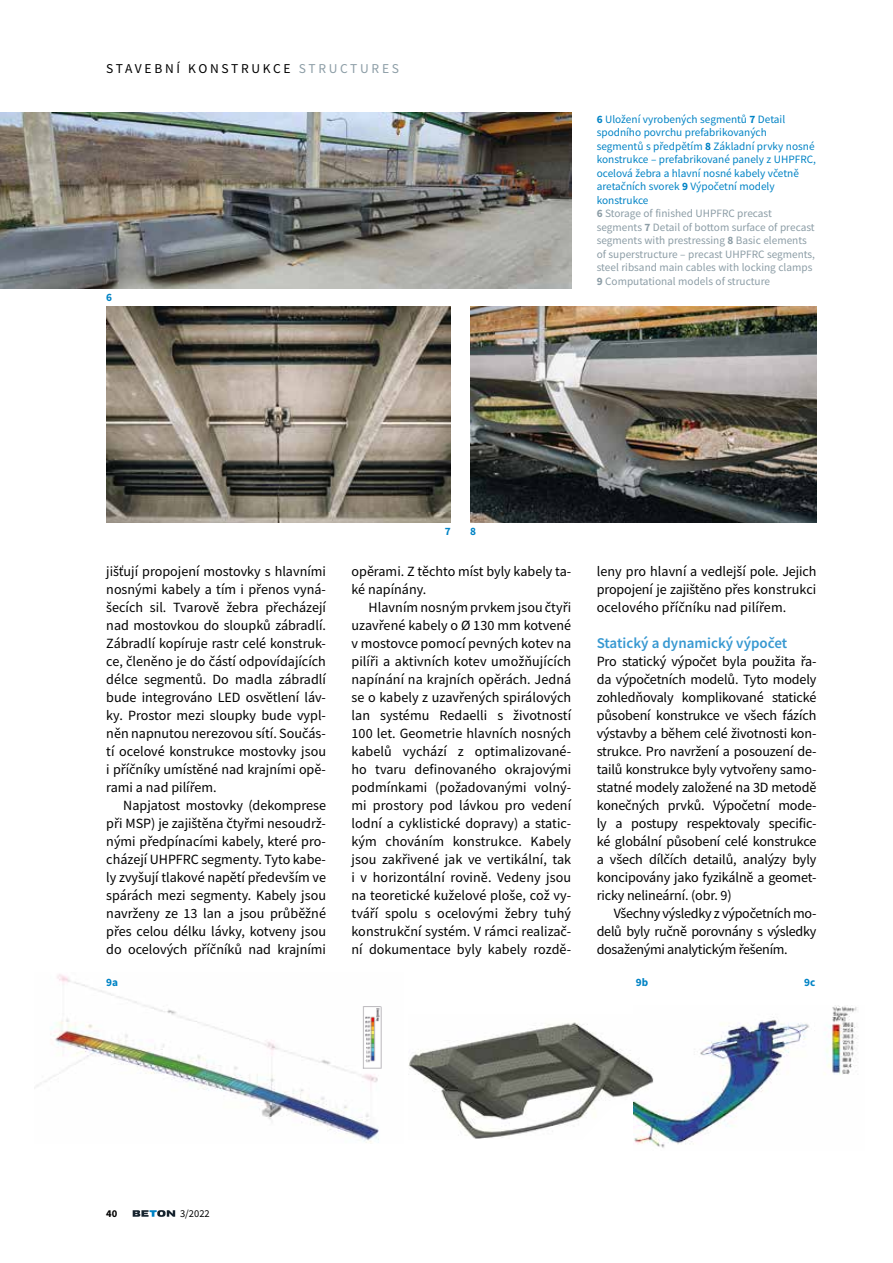
<style>
.page{position:relative;width:893px;height:1263px;background:#fff}
.page>*{position:absolute;margin:0;border:0;box-sizing:border-box;transform-origin:0 0}
.t1{font:600 15px "Source Sans Pro";color:#3798d1}
.t2{font:14.1px/18px "Source Sans Pro";color:#000;text-align:justify}
.t3{font:13.5px "Source Sans Pro";letter-spacing:.2em;color:#000}
.t4{font:11.25px/13.5px "Source Sans Pro";color:#0083c5}
.t5{font:700 11.25px "Source Sans Pro";color:#0083c5}
.t6{font:10.5px "Source Sans Pro";color:#000}
.t7{font:700 10.5px "Source Sans Pro";color:#000}
.s1{color:#8c9da6}
.s2{font-weight:700}
.s3{font-weight:700;color:#8c9da6}
</style>
<div class="page">
<svg style="left:133px;top:1210px;width:42px;height:7px"></svg>
<img style="left:0;top:113px;width:571px;height:175px">
<img style="left:106px;top:306px;width:345px;height:216px">
<img style="left:471px;top:306px;width:345px;height:216px">
<img style="left:36px;top:974px;width:343px;height:169px">
<img style="left:634px;top:1005px;width:224px;height:143px">
<img style="left:356px;top:1006px;width:26px;height:64px">
<img style="left:408px;top:1014px;width:246px;height:125px">
<p class="t3" style="left:106px;top:60px;width:294px">STAVEBNÍ KONSTRUKCE <span class="s1">STRUCTURES</span></p>
<p class="t5" style="left:106px;top:289px;width:7px">6</p>
<p class="t4" style="left:597px;top:112px;width:221px"><span class="s2">6</span> Uložení vyrobených segmentů <span class="s2">7</span> Detail spodního povrchu prefabrikovaných segmentů s předpětím <span class="s2">8</span> Základní prvky nosné konstrukce – prefabrikované panely z UHPFRC, ocelová žebra a hlavní nosné kabely včetně aretačních svorek <span class="s2">9</span> Výpočetní modely konstrukce<br><span class="s3">6</span> <span class="s1">Storage of finished UHPFRC precast segments</span> <span class="s3">7</span> <span class="s1">Detail of bottom surface of precast segments with prestressing</span> <span class="s3">8</span> <span class="s1">Basic elements of superstructure – precast UHPFRC segments, steel ribsand main cables with locking clamps </span><span class="s3">9</span> <span class="s1">Computational models of structure</span></p>
<p class="t2" style="left:106px;top:562px;width:221px">jišťují propojení mostovky s hlavními nosnými kabely a tím i přenos vyná&shy;šecích sil. Tvarově žebra přecházejí nad mostovkou do sloupků zábradlí.<br>Zábradlí kopíruje rastr celé konstruk&shy;ce, členěno je do částí odpovídajících délce segmentů. Do madla zábradlí bude integrováno LED osvětlení láv&shy;ky. Prostor mezi sloupky bude vypl&shy;něn napnutou nerezovou sítí. Součás&shy;tí ocelové konstrukce mostovky jsou i příčníky umístěné nad krajními opě&shy;rami a nad pilířem.</p>
<p class="t2" style="left:106px;top:796px;width:221px;text-indent:17px">Napjatost mostovky (dekomprese při MSP) je zajištěna čtyřmi nesoudrž&shy;nými předpínacími kabely, které pro&shy;cházejí UHPFRC segmenty. Tyto kabe&shy;ly zvyšují tlakové napětí především ve spárách mezi segmenty. Kabely jsou navrženy ze 13 lan a jsou průběžné přes celou délku lávky, kotveny jsou do ocelových příčníků nad krajními</p>
<p class="t5" style="left:445px;top:523px;width:7px">7</p>
<p class="t5" style="left:470px;top:523px;width:7px">8</p>
<p class="t2" style="left:351px;top:562px;width:221px">opěrami. Z těchto míst byly kabely ta&shy;ké napínány.</p>
<p class="t2" style="left:351px;top:598px;width:221px;text-indent:17px">Hlavním nosným prvkem jsou čtyři uzavřené kabely o Ø 130 mm kotvené v mostovce pomocí pevných kotev na pilíři a aktivních kotev umožňujících napínání na krajních opěrách. Jedná se o kabely z uzavřených spirálových lan systému Redaelli s životností 100 let. Geometrie hlavních nosných kabelů vychází z optimalizované&shy;ho tvaru definovaného okrajovými podmínkami (požadovanými volný&shy;mi prostory pod lávkou pro vedení lodní a cyklistické dopravy) a static&shy;kým chováním konstrukce. Kabely jsou zakřivené jak ve vertikální, tak i v horizontální rovině. Vedeny jsou na teoretické kuželové ploše, což vy&shy;tváří spolu s ocelovými žebry tuhý konstrukční systém. V rámci realizač&shy;ní dokumentace byly kabely rozdě-</p>
<p class="t2" style="left:597px;top:562px;width:221px">leny pro hlavní a vedlejší pole. Jejich propojení je zajištěno přes konstrukci ocelového příčníku nad pilířem.</p>
<p class="t1" style="left:597px;top:633px;width:192px">Statický a dynamický výpočet</p>
<p class="t2" style="left:597px;top:652px;width:221px">Pro statický výpočet byla použita řa&shy;da výpočetních modelů. Tyto modely zohledňovaly komplikované statické působení konstrukce ve všech fázích výstavby a během celé životnosti kon&shy;strukce. Pro navržení a posouzení de&shy;tailů konstrukce byly vytvořeny samo&shy;statné modely založené na 3D metodě konečných prvků. Výpočetní mode&shy;ly a postupy respektovaly specific&shy;ké globální působení celé konstrukce a všech dílčích detailů, analýzy byly koncipovány jako fyzikálně a geomet&shy;ricky nelineární. (obr. 9)</p>
<p class="t2" style="left:597px;top:904px;width:221px;text-indent:17px">Všechny výsledky z výpočetních mo&shy;delů byly ručně porovnány s výsledky dosaženými analytickým řešením.</p>
<p class="t5" style="left:106px;top:974px;width:13px">9a</p>
<p class="t5" style="left:636px;top:974px;width:14px">9b</p>
<p class="t5" style="left:804px;top:974px;width:13px">9c</p>
<p class="t7" style="left:106px;top:1206px;width:13px">40</p>
<p class="t6" style="left:180px;top:1207px;width:31px">3/2022</p>
</div>
